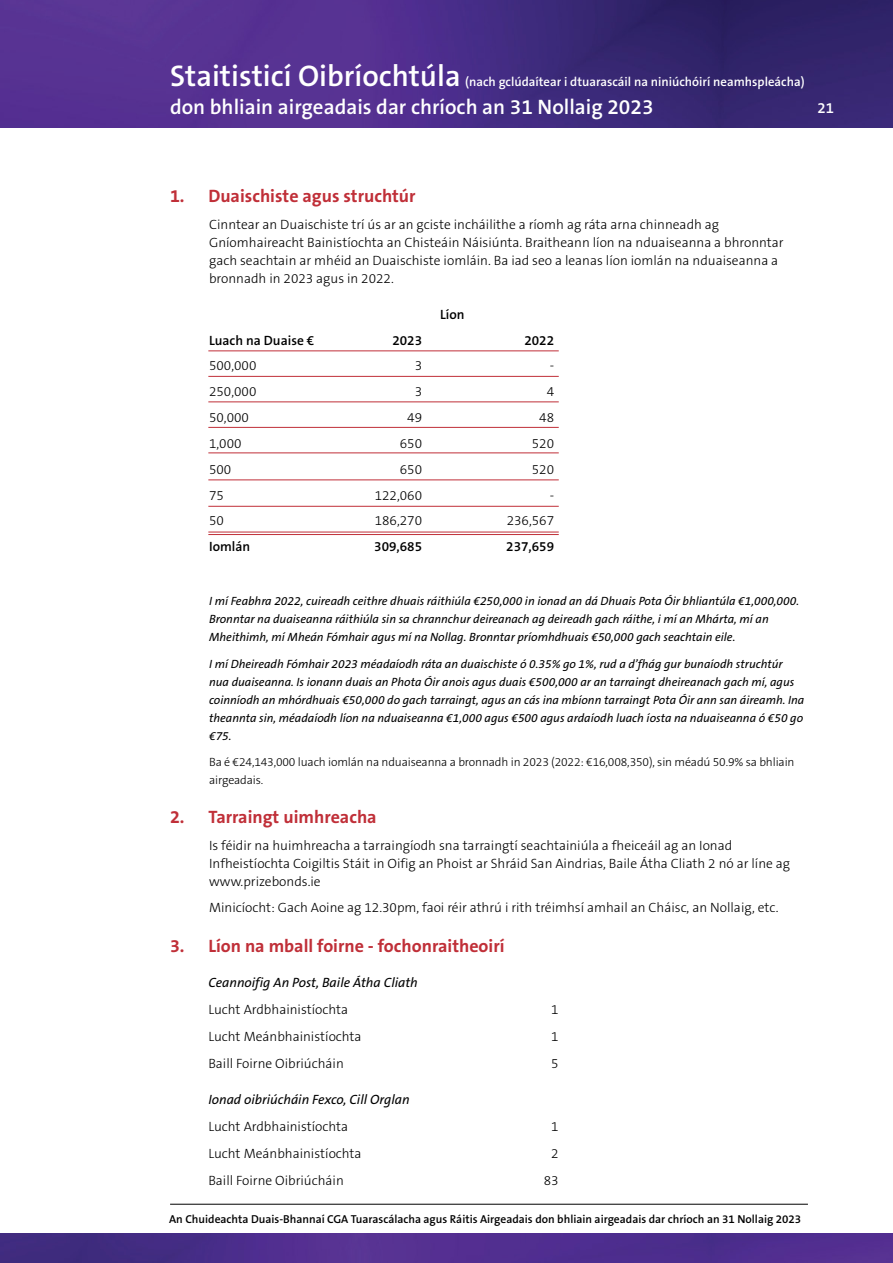
<style>
.page{position:relative;width:893px;height:1263px;background:#fff}
.page>*{position:absolute;margin:0;border:0;box-sizing:border-box;transform-origin:0 0}
.t1{font:600 30px "The Sans B6";color:#fff}
.t2{font:600 21px "The Sans B6";color:#fff}
.t3{font:700 18px "The Sans B7";color:#c02f38}
.t4{font:600 15px "The Sans B6";color:#fff}
.t5{font:300 13.5px/18px "The Sans B3";color:#000}
.t6{font:italic 13.5px "The Sans B5 Plain";color:#000}
.t7{font:600 13.5px "The Sans B6";color:#000}
.t8{font:600 12.75px "The Sans B6";color:#fff}
.t9{font:italic 12px/18px "The Sans B5 Plain";color:#000}
.t10{font:300 12px/18px "The Sans B3";letter-spacing:-.01em;color:#000}
.t11{font:600 11.55px "The Sans B6";color:#000}
</style>
<div class="page">
<img style="left:0;top:1233px;width:893px;height:30px">
<img style="left:0;top:0;width:893px;height:128px">
<hr style="left:170px;top:1204px;width:638px;height:1px;background:#000">
<hr style="left:208px;top:532px;width:351px;height:1px;background:#c02f38">
<hr style="left:208px;top:534px;width:351px;height:1px;background:#c02f38">
<hr style="left:208px;top:479px;width:351px;height:1px;background:#c02f38">
<hr style="left:208px;top:452px;width:351px;height:1px;background:#c02f38">
<hr style="left:208px;top:427px;width:351px;height:1px;background:#c02f38">
<hr style="left:208px;top:401px;width:351px;height:1px;background:#c02f38">
<hr style="left:208px;top:376px;width:351px;height:1px;background:#c02f38">
<hr style="left:208px;top:350px;width:351px;height:1px;background:#c02f38">
<hr style="left:208px;top:506px;width:351px;height:1px;background:#c02f38">
<h1 class="t1" style="left:170px;top:60px;width:292px">Staitisticí Oibríochtúla</h1>
<p class="t8" style="left:465px;top:75px;width:341px">(nach gclúdaítear i dtuarascáil na niniúchóirí neamhspleácha)</p>
<h2 class="t2" style="left:170px;top:96px;width:485px">don bhliain airgeadais dar chríoch an 31 Nollaig 2023</h2>
<p class="t4" style="left:817px;top:100px;width:18px">21</p>
<h3 class="t3" style="left:170px;top:187px;width:247px">1. Duaischiste agus struchtúr</h3>
<p class="t5" style="left:209px;top:216px;width:576px">Cinntear an Duaischiste trí ús ar an gciste incháilithe a ríomh ag ráta arna chinneadh ag Gníomhaireacht Bainistíochta an Chisteáin Náisiúnta. Braitheann líon na nduaiseanna a bhronntar gach seachtain ar mhéid an Duaischiste iomláin. Ba iad seo a leanas líon iomlán na nduaiseanna a bronnadh in 2023 agus in 2022.</p>
<p class="t7" style="left:440px;top:307px;width:26px">Líon</p>
<p class="t7" style="left:209px;top:333px;width:107px">Luach na Duaise €</p>
<p class="t7" style="left:392px;top:333px;width:31px">2023</p>
<p class="t7" style="left:524px;top:333px;width:31px">2022</p>
<p class="t5" style="left:209px;top:357px;width:49px">500,000</p>
<p class="t5" style="left:415px;top:357px;width:9px">3</p>
<p class="t5" style="left:550px;top:357px;width:6px">-</p>
<p class="t5" style="left:209px;top:383px;width:49px">250,000</p>
<p class="t5" style="left:415px;top:383px;width:9px">3</p>
<p class="t5" style="left:547px;top:383px;width:9px">4</p>
<p class="t5" style="left:209px;top:409px;width:41px">50,000</p>
<p class="t5" style="left:407px;top:409px;width:16px">49</p>
<p class="t5" style="left:539px;top:409px;width:16px">48</p>
<p class="t5" style="left:209px;top:435px;width:34px">1,000</p>
<p class="t5" style="left:400px;top:435px;width:24px">650</p>
<p class="t5" style="left:532px;top:435px;width:24px">520</p>
<p class="t5" style="left:209px;top:461px;width:24px">500</p>
<p class="t5" style="left:400px;top:461px;width:24px">650</p>
<p class="t5" style="left:532px;top:461px;width:24px">520</p>
<p class="t5" style="left:209px;top:486px;width:16px">75</p>
<p class="t5" style="left:375px;top:486px;width:49px">122,060</p>
<p class="t5" style="left:550px;top:486px;width:6px">-</p>
<p class="t5" style="left:209px;top:512px;width:16px">50</p>
<p class="t5" style="left:375px;top:512px;width:49px">186,270</p>
<p class="t5" style="left:507px;top:512px;width:49px">236,567</p>
<p class="t7" style="left:209px;top:539px;width:43px">Iomlán</p>
<p class="t7" style="left:374px;top:539px;width:49px">309,685</p>
<p class="t7" style="left:506px;top:539px;width:49px">237,659</p>
<p class="t9" style="left:209px;top:592px;width:592px">I mí Feabhra 2022, cuireadh ceithre dhuais ráithiúla €250,000 in ionad an dá Dhuais Pota Óir bhliantúla €1,000,000.<br>Bronntar na duaiseanna ráithiúla sin sa chrannchur deireanach ag deireadh gach ráithe, i mí an Mhárta, mí an<br>Mheithimh, mí Mheán Fómhair agus mí na Nollag. Bronntar príomhdhuais €50,000 gach seachtain eile.</p>
<p class="t9" style="left:209px;top:655px;width:597px">I mí Dheireadh Fómhair 2023 méadaíodh ráta an duaischiste ó 0.35% go 1%, rud a d’fhág gur bunaíodh struchtúr nua duaiseanna. Is ionann duais an Phota Óir anois agus duais €500,000 ar an tarraingt dheireanach gach mí, agus coinníodh an mhórdhuais €50,000 do gach tarraingt, agus an cás ina mbíonn tarraingt Pota Óir ann san áireamh. Ina theannta sin, méadaíodh líon na nduaiseanna €1,000 agus €500 agus ardaíodh luach íosta na nduaiseanna ó €50 go €75.</p>
<p class="t10" style="left:209px;top:754px;width:587px">Ba é €24,143,000 luach iomlán na nduaiseanna a bronnadh in 2023 (2022: €16,008,350), sin méadú 50.9% sa bhliain airgeadais.</p>
<h3 class="t3" style="left:170px;top:808px;width:208px">2. Tarraingt uimhreacha</h3>
<p class="t5" style="left:209px;top:837px;width:583px">Is féidir na huimhreacha a tarraingíodh sna tarraingtí seachtainiúla a fheiceáil ag an Ionad<br>Infheistíochta Coigiltis Stáit in Oifig an Phoist ar Shráid San Aindrias, Baile Átha Cliath 2 nó ar líne ag www.prizebonds.ie</p>
<p class="t5" style="left:209px;top:899px;width:571px">Minicíocht: Gach Aoine ag 12.30pm, faoi réir athrú i rith tréimhsí amhail an Cháisc, an Nollaig, etc.</p>
<h3 class="t3" style="left:170px;top:936px;width:336px">3. Líon na mball foirne - fochonraitheoirí</h3>
<p class="t6" style="left:208px;top:976px;width:211px">Ceannoifig An Post, Baile Átha Cliath</p>
<p class="t5" style="left:208px;top:1001px;width:141px">Lucht Ardbhainistíochta</p>
<p class="t5" style="left:551px;top:1001px;width:9px">1</p>
<p class="t5" style="left:208px;top:1028px;width:155px">Lucht Meánbhainistíochta</p>
<p class="t5" style="left:551px;top:1028px;width:9px">1</p>
<p class="t5" style="left:208px;top:1055px;width:137px">Baill Foirne Oibriúcháin</p>
<p class="t5" style="left:551px;top:1055px;width:9px">5</p>
<p class="t6" style="left:208px;top:1092px;width:203px">Ionad oibriúcháin Fexco, Cill Orglan</p>
<p class="t5" style="left:208px;top:1118px;width:141px">Lucht Ardbhainistíochta</p>
<p class="t5" style="left:551px;top:1118px;width:9px">1</p>
<p class="t5" style="left:208px;top:1145px;width:155px">Lucht Meánbhainistíochta</p>
<p class="t5" style="left:551px;top:1145px;width:9px">2</p>
<p class="t5" style="left:208px;top:1172px;width:137px">Baill Foirne Oibriúcháin</p>
<p class="t5" style="left:544px;top:1172px;width:16px">83</p>
<p class="t11" style="left:169px;top:1213px;width:634px">An Chuideachta Duais-Bhannaí CGA Tuarascálacha agus Ráitis Airgeadais don bhliain airgeadais dar chríoch an 31 Nollaig 2023</p>
</div>
